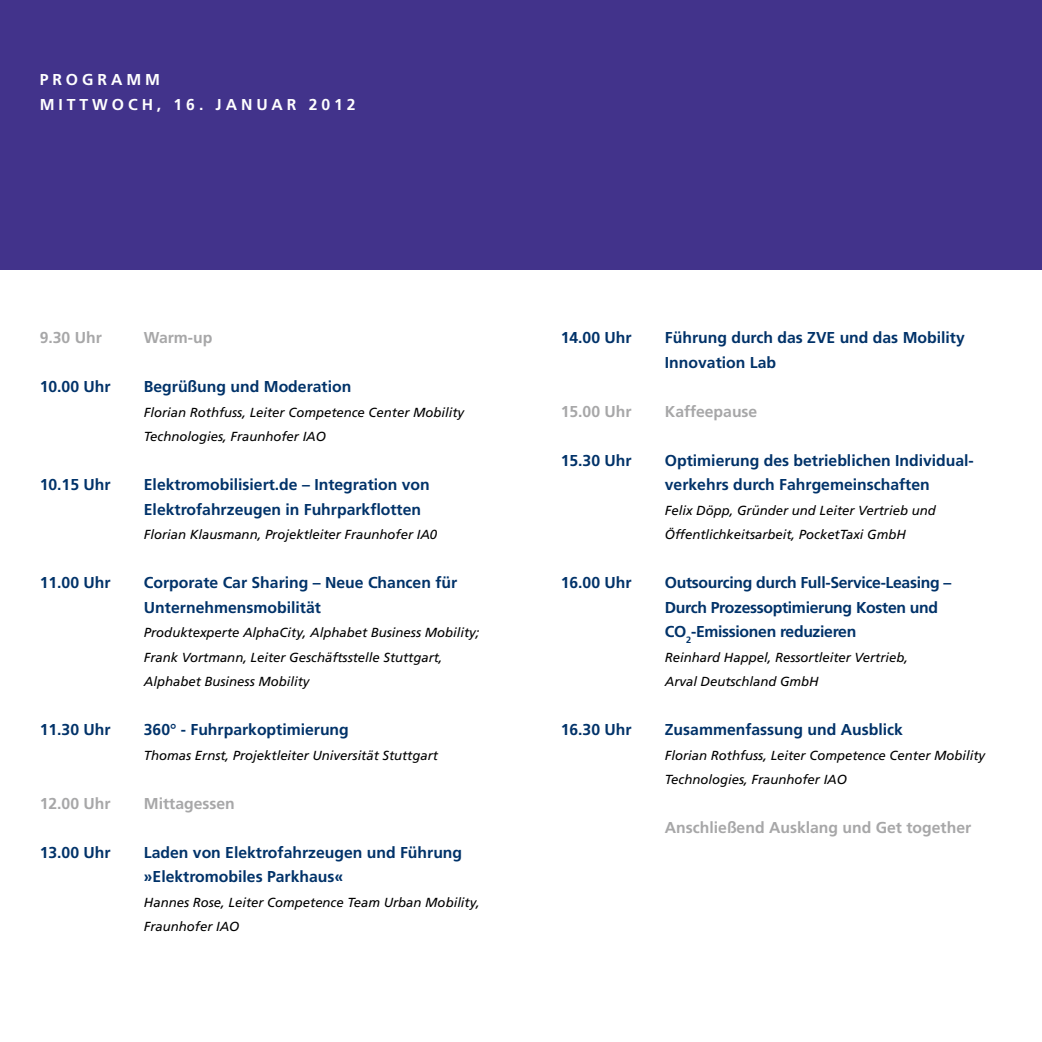
<style>
.page{position:relative;width:1042px;height:1042px;background:#fff}
.page>*{position:absolute;margin:0;border:0;box-sizing:border-box;transform-origin:0 0}
.t1{font:700 15.75px/24.5px "Frutiger LT Com";color:#003269}
.t2{font:700 15.75px/24.5px "Frutiger LT Com";letter-spacing:-.02em;color:#003269}
.t3{font:700 15.75px "Frutiger LT Com";color:#a7a7a8}
.t4{font:700 15.75px "Frutiger LT Com";letter-spacing:.25em;color:#fff}
.t5{font:italic 13.12px/24.5px "Frutiger LT Com";color:#000}
</style>
<div class="page">
<div style="left:0;top:0;width:1042px;height:270px;background:#42338b"></div>
<p class="t4" style="left:40px;top:71px;width:14px">Pro</p>
<p class="t4" style="left:82px;top:71px;width:79px">gra mm</p>
<p class="t4" style="left:40px;top:95px;width:13px">Mitt</p>
<p class="t4" style="left:92px;top:95px;width:149px">wo ch , 16. Januar</p>
<p class="t4" style="left:309px;top:95px;width:48px">2012</p>
<p class="t3" style="left:40px;top:328px;width:92px">9.30 Uhr W</p>
<p class="t3" style="left:159px;top:328px;width:55px">arm-up</p>
<p class="t1" style="left:40px;top:374px;width:94px">10.00 Uhr B</p>
<p class="t1" style="left:153px;top:374px;width:199px">egrüßung und Moderation</p>
<p class="t5" style="left:144px;top:400px;width:322px">Florian Rothfuss, Leiter Competence Center Mobility<br>Technologies, Fraunhofer IAO</p>
<p class="t1" style="left:40px;top:472px;width:72px">10.15 Uhr</p>
<p class="t1" style="left:144px;top:472px;width:287px">Elektromobilisiert.de – Integration von<br>Elektrofahrzeugen in Fuhrparkflotten</p>
<p class="t5" style="left:144px;top:522px;width:295px">Florian Klausmann, Projektleiter Fraunhofer IA0</p>
<p class="t1" style="left:144px;top:570px;width:315px;text-indent:-104px">11.00 Uhr Corporate Car Sharing – Neue Chancen für<br>Unternehmensmobilität</p>
<p class="t5" style="left:144px;top:620px;width:337px">Produktexperte AlphaCity, Alphabet Business Mobility;<br>Frank Vortmann, Leiter Geschäftsstelle Stuttgart,<br>Alphabet Business Mobility</p>
<p class="t1" style="left:40px;top:717px;width:72px">11.30 Uhr</p>
<p class="t1" style="left:144px;top:717px;width:206px">360° - Fuhrparkoptimierung</p>
<p class="t5" style="left:144px;top:743px;width:295px">Thomas Ernst, Projektleiter Universität Stuttgart</p>
<p class="t3" style="left:40px;top:794px;width:92px">12.00 Uhr M</p>
<p class="t3" style="left:159px;top:794px;width:78px">ittagessen</p>
<p class="t1" style="left:40px;top:840px;width:72px">13.00 Uhr</p>
<p class="t1" style="left:144px;top:840px;width:320px">Laden von Elektrofahrzeugen und Führung »Elektromobiles Parkhaus«</p>
<p class="t5" style="left:144px;top:890px;width:337px">Hannes Rose, Leiter Competence Team Urban Mobility,<br>Fraunhofer IAO</p>
<p class="t1" style="left:561px;top:325px;width:72px">14.00 Uhr</p>
<p class="t1" style="left:665px;top:325px;width:301px">Führung durch das ZVE und das Mobility<br>Innovation Lab</p>
<p class="t3" style="left:561px;top:402px;width:72px">15.00 Uhr</p>
<p class="t3" style="left:665px;top:402px;width:94px">Kaffeepause</p>
<p class="t1" style="left:561px;top:448px;width:72px">15.30 Uhr</p>
<p class="t1" style="left:665px;top:448px;width:310px">Optimierung des betrieblichen Individual&shy;verkehrs durch Fahrgemeinschaften</p>
<p class="t5" style="left:665px;top:498px;width:272px">Felix Döpp, Gründer und Leiter Vertrieb und<br>Öffentlichkeitsarbeit, PocketTaxi GmbH</p>
<p class="t1" style="left:561px;top:570px;width:72px">16.00 Uhr</p>
<p class="t2" style="left:665px;top:570px;width:288px">Outsourcing durch Full-Service-Leasing –<br>Durch Prozessoptimierung Kosten und</p>
<p class="t1" style="left:561px;top:619px;width:58px">C</p>
<p class="t2" style="left:674px;top:619px;width:184px">O<sub>2</sub>-Emissionen reduzieren</p>
<p class="t5" style="left:665px;top:645px;width:245px">Reinhard Happel, Ressortleiter Vertrieb,<br>Arval Deutschland GmbH</p>
<p class="t1" style="left:561px;top:717px;width:72px">16.30 Uhr</p>
<p class="t1" style="left:665px;top:717px;width:239px">Zusammenfassung und Ausblick</p>
<p class="t5" style="left:665px;top:743px;width:322px">Florian Rothfuss, Leiter Competence Center Mobility<br>Technologies, Fraunhofer IAO</p>
<p class="t3" style="left:665px;top:818px;width:308px">Anschließend Ausklang und Get together</p>
</div>
